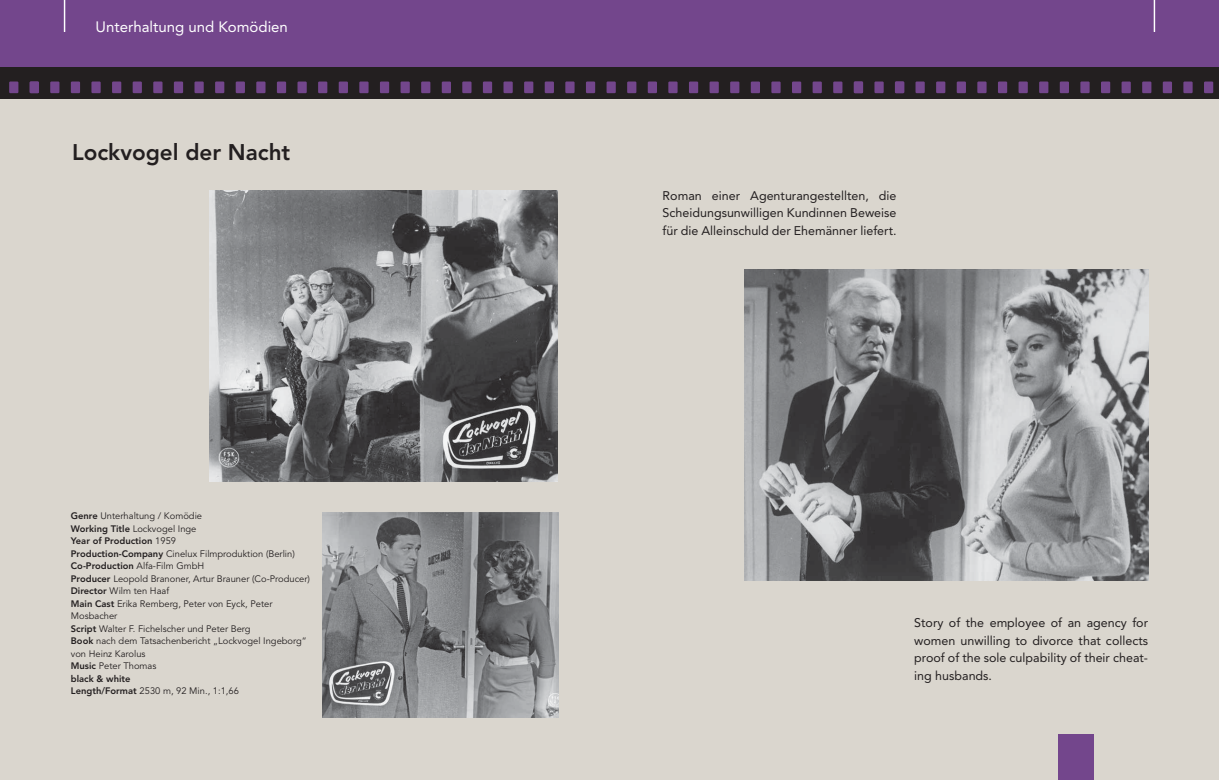
<style>
.page{position:relative;width:1219px;height:780px;background:#fff}
.page>*{position:absolute;margin:0;border:0;box-sizing:border-box;transform-origin:0 0}
.t1{font:800 22.5px "Avenir";color:#231f20}
.t2{font:15px "Avenir";color:#fff}
.t3{font:12.5px/17.5px "Avenir";color:#231f20;text-align:justify}
.t4{font:9.38px/12.5px "Avenir";color:#231f20}
.s1{font-weight:800}
</style>
<div class="page">
<div style="left:0;top:0;width:1219px;height:73px;background:#73468c"></div>
<div style="left:0;top:99px;width:1219px;height:681px;background:#dad6ce"></div>
<div style="left:0;top:67px;width:1219px;height:32px;background:#231f20"></div>
<div style="left:50px;top:81px;width:9px;height:12px;background:#73468c"></div>
<div style="left:71px;top:81px;width:9px;height:12px;background:#73468c"></div>
<div style="left:9px;top:81px;width:9px;height:12px;background:#73468c"></div>
<div style="left:30px;top:81px;width:9px;height:12px;background:#73468c"></div>
<div style="left:91px;top:81px;width:10px;height:12px;background:#73468c"></div>
<div style="left:112px;top:81px;width:9px;height:12px;background:#73468c"></div>
<div style="left:133px;top:81px;width:9px;height:12px;background:#73468c"></div>
<div style="left:153px;top:81px;width:10px;height:12px;background:#73468c"></div>
<div style="left:174px;top:81px;width:9px;height:12px;background:#73468c"></div>
<div style="left:194px;top:81px;width:10px;height:12px;background:#73468c"></div>
<div style="left:215px;top:81px;width:9px;height:12px;background:#73468c"></div>
<div style="left:236px;top:81px;width:9px;height:12px;background:#73468c"></div>
<div style="left:256px;top:81px;width:10px;height:12px;background:#73468c"></div>
<div style="left:277px;top:81px;width:9px;height:12px;background:#73468c"></div>
<div style="left:297px;top:81px;width:10px;height:12px;background:#73468c"></div>
<div style="left:318px;top:81px;width:9px;height:12px;background:#73468c"></div>
<div style="left:339px;top:81px;width:9px;height:12px;background:#73468c"></div>
<div style="left:359px;top:81px;width:10px;height:12px;background:#73468c"></div>
<div style="left:380px;top:81px;width:9px;height:12px;background:#73468c"></div>
<div style="left:401px;top:81px;width:9px;height:12px;background:#73468c"></div>
<div style="left:421px;top:81px;width:9px;height:12px;background:#73468c"></div>
<div style="left:442px;top:81px;width:9px;height:12px;background:#73468c"></div>
<div style="left:915px;top:81px;width:10px;height:12px;background:#73468c"></div>
<div style="left:936px;top:81px;width:9px;height:12px;background:#73468c"></div>
<div style="left:874px;top:81px;width:10px;height:12px;background:#73468c"></div>
<div style="left:895px;top:81px;width:9px;height:12px;background:#73468c"></div>
<div style="left:957px;top:81px;width:9px;height:12px;background:#73468c"></div>
<div style="left:977px;top:81px;width:9px;height:12px;background:#73468c"></div>
<div style="left:998px;top:81px;width:9px;height:12px;background:#73468c"></div>
<div style="left:1018px;top:81px;width:10px;height:12px;background:#73468c"></div>
<div style="left:1039px;top:81px;width:9px;height:12px;background:#73468c"></div>
<div style="left:1060px;top:81px;width:9px;height:12px;background:#73468c"></div>
<div style="left:1080px;top:81px;width:10px;height:12px;background:#73468c"></div>
<div style="left:1101px;top:81px;width:9px;height:12px;background:#73468c"></div>
<div style="left:1121px;top:81px;width:10px;height:12px;background:#73468c"></div>
<div style="left:1142px;top:81px;width:9px;height:12px;background:#73468c"></div>
<div style="left:1163px;top:81px;width:9px;height:12px;background:#73468c"></div>
<div style="left:1183px;top:81px;width:10px;height:12px;background:#73468c"></div>
<div style="left:1204px;top:81px;width:9px;height:12px;background:#73468c"></div>
<div style="left:462px;top:81px;width:9px;height:12px;background:#73468c"></div>
<div style="left:483px;top:81px;width:9px;height:12px;background:#73468c"></div>
<div style="left:503px;top:81px;width:10px;height:12px;background:#73468c"></div>
<div style="left:524px;top:81px;width:9px;height:12px;background:#73468c"></div>
<div style="left:545px;top:81px;width:9px;height:12px;background:#73468c"></div>
<div style="left:565px;top:81px;width:10px;height:12px;background:#73468c"></div>
<div style="left:586px;top:81px;width:9px;height:12px;background:#73468c"></div>
<div style="left:607px;top:81px;width:9px;height:12px;background:#73468c"></div>
<div style="left:627px;top:81px;width:9px;height:12px;background:#73468c"></div>
<div style="left:648px;top:81px;width:9px;height:12px;background:#73468c"></div>
<div style="left:668px;top:81px;width:10px;height:12px;background:#73468c"></div>
<div style="left:689px;top:81px;width:9px;height:12px;background:#73468c"></div>
<div style="left:710px;top:81px;width:9px;height:12px;background:#73468c"></div>
<div style="left:730px;top:81px;width:9px;height:12px;background:#73468c"></div>
<div style="left:751px;top:81px;width:9px;height:12px;background:#73468c"></div>
<div style="left:771px;top:81px;width:10px;height:12px;background:#73468c"></div>
<div style="left:792px;top:81px;width:9px;height:12px;background:#73468c"></div>
<div style="left:813px;top:81px;width:9px;height:12px;background:#73468c"></div>
<div style="left:833px;top:81px;width:9px;height:12px;background:#73468c"></div>
<div style="left:854px;top:81px;width:9px;height:12px;background:#73468c"></div>
<hr style="left:64px;top:0;width:1px;height:32px;background:#fff">
<hr style="left:1154px;top:0;width:1px;height:32px;background:#fff">
<div style="left:1058px;top:733px;width:35px;height:47px;background:#73468c"></div>
<img style="left:323px;top:512px;width:236px;height:205px">
<img style="left:210px;top:190px;width:347px;height:291px">
<img style="left:744px;top:270px;width:404px;height:311px">
<h2 class="t2" style="left:96px;top:18px;width:194px">Unterhaltung und Komödien</h2>
<h1 class="t1" style="left:72px;top:139px;width:220px">Lockvogel der Nacht</h1>
<p class="t4" style="left:71px;top:510px;width:241px"><span class="s1">Genre</span> Unterhaltung / Komödie<br><span class="s1">Working Title</span> Lockvogel Inge<br><span class="s1">Year of Production</span> 1959<br><span class="s1">Production-Company</span> Cinelux Filmproduktion (Berlin)<br><span class="s1">Co-Production</span> Alfa-Film GmbH<br><span class="s1">Producer</span> Leopold Branoner, Artur Brauner (Co-Producer)<br><span class="s1">Director</span> Wilm ten Haaf<br><span class="s1">Main Cast</span> Erika Remberg, Peter von Eyck, Peter<br>Mosbacher<br><span class="s1">Script</span> Walter F. Fichelscher und Peter Berg<br><span class="s1">Book</span> nach dem Tatsachenbericht „Lockvogel Ingeborg“ von Heinz Karolus<br><span class="s1">Music</span> Peter Thomas<br><span class="s1">black &amp; white<br>Length/Format</span> 2530 m, 92 Min., 1:1,66</p>
<h3 class="t3" style="left:663px;top:187px;width:235px">Roman einer Agenturangestellten, die Scheidungsunwilligen Kundinnen Beweise für die Alleinschuld der Ehemänner liefert.</h3>
<h3 class="t3" style="left:914px;top:614px;width:235px">Story of the employee of an agency for women unwilling to divorce that collects proof of the sole culpability of their cheat&shy;ing husbands.</h3>
</div>
